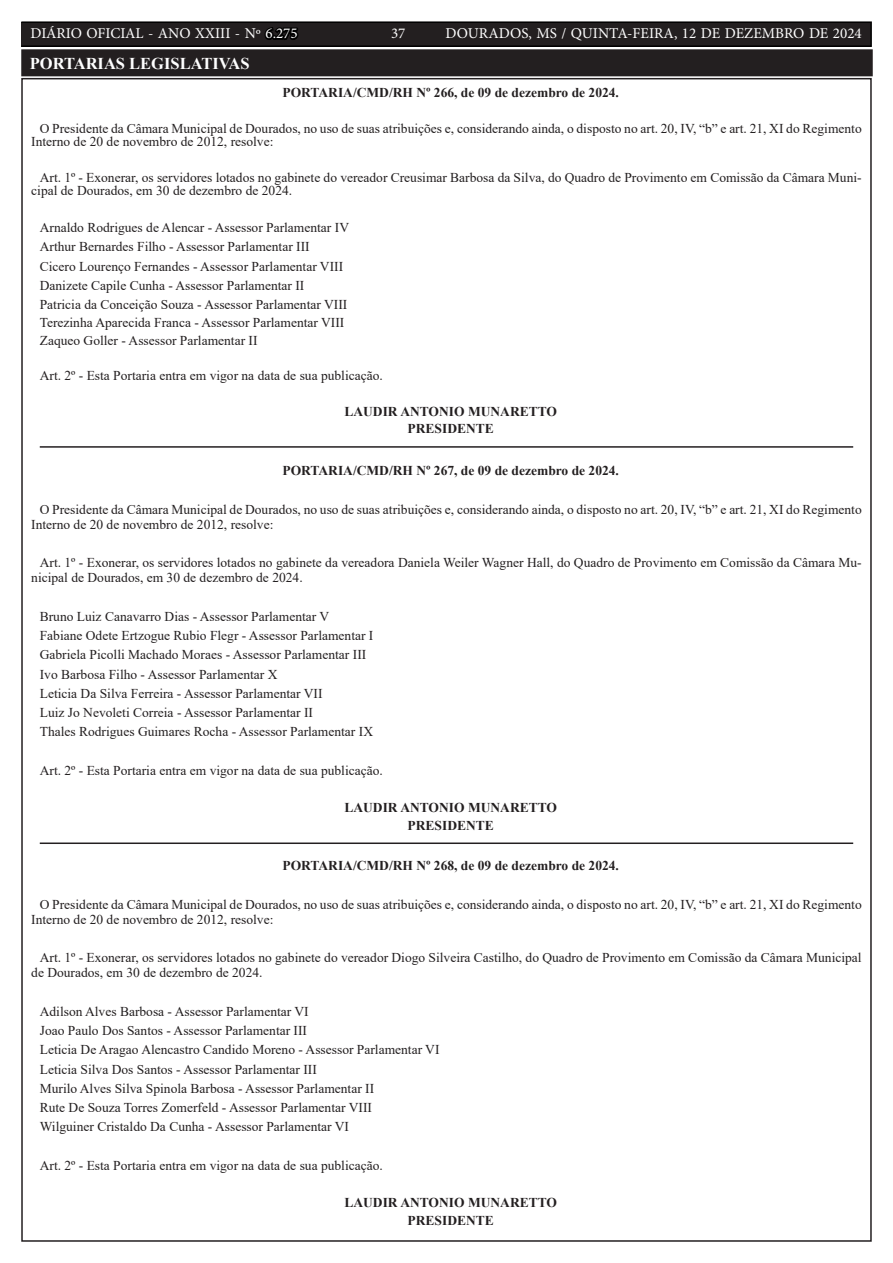
<style>
.page{position:relative;width:893px;height:1263px;background:#fff}
.page>*{position:absolute;margin:0;border:0;box-sizing:border-box;transform-origin:0 0}
.TEXTO{font:700 16.5px "Times New Roman";color:#fff}
.t1{font:15px "Minion Pro";color:#fff}
.TEXTO-2{font:13.5px/15px "Times New Roman";color:#231f20}
.TEXTO-3{font:700 13.5px "Times New Roman";color:#231f20}
.s1{color:#000}
</style>
<div class="page">
<div style="left:21px;top:22px;width:850px;height:24px;background:#231f20"></div>
<div style="left:21px;top:21px;width:851px;height:26px;border:2px solid #000"></div>
<hr style="left:40px;top:446px;width:813px;height:2px;background:#231f20">
<hr style="left:40px;top:842px;width:813px;height:2px;background:#231f20">
<div style="left:23px;top:51px;width:848px;height:23px;background:#231f20"></div>
<div style="left:21px;top:49px;width:852px;height:27px;border:4px solid #231f20"></div>
<p class="t1" style="left:31px;top:24px;width:269px">DIÁRIO OFICIAL - ANO XXIII - Nº <span class="s1">6.275</span></p>
<p class="t1" style="left:391px;top:24px;width:16px">37</p>
<p class="t1" style="left:445px;top:24px;width:418px">DOURADOS, MS / QUINTA-FEIRA, 12 DE DEZEMBRO DE 2024</p>
<p class="TEXTO" style="left:30px;top:52px;width:221px">PORTARIAS LEGISLATIVAS</p>
<p class="TEXTO-3" style="left:282px;top:83px;width:338px">PORTARIA/CMD/RH Nº 266, de 09 de dezembro de 2024.</p>
<p class="TEXTO-2" style="left:31px;top:121px;width:832px;line-height:13.5px;text-indent:9px">O Presidente da Câmara Municipal de Dourados, no uso de suas atribuições e, considerando ainda, o disposto no art. 20, IV, “b” e art. 21, XI do Regimento<br>Interno de 20 de novembro de 2012, resolve:</p>
<p class="TEXTO-2" style="left:31px;top:170px;width:832px;line-height:13.5px;text-indent:9px">Art. 1º - Exonerar, os servidores lotados no gabinete do vereador Creusimar Barbosa da Silva, do Quadro de Provimento em Comissão da Câmara Muni&shy;cipal de Dourados, em 30 de dezembro de 2024.</p>
<p class="TEXTO-2" style="left:40px;top:220px;width:311px">Arnaldo Rodrigues de Alencar - Assessor Parlamentar IV</p>
<p class="TEXTO-2" style="left:40px;top:239px;width:271px">Arthur Bernardes Filho - Assessor Parlamentar III</p>
<p class="TEXTO-2" style="left:40px;top:258px;width:305px">Cicero Lourenço Fernandes - Assessor Parlamentar VIII</p>
<p class="TEXTO-2" style="left:40px;top:277px;width:266px">Danizete Capile Cunha - Assessor Parlamentar II</p>
<p class="TEXTO-2" style="left:40px;top:297px;width:309px">Patricia da Conceição Souza - Assessor Parlamentar VIII</p>
<p class="TEXTO-2" style="left:40px;top:314px;width:306px">Terezinha Aparecida Franca - Assessor Parlamentar VIII</p>
<p class="TEXTO-2" style="left:40px;top:332px;width:219px">Zaqueo Goller - Assessor Parlamentar II</p>
<p class="TEXTO-2" style="left:40px;top:368px;width:345px">Art. 2º - Esta Portaria entra em vigor na data de sua publicação.</p>
<p class="TEXTO-3" style="left:344px;top:401px;width:214px">LAUDIR ANTONIO MUNARETTO</p>
<p class="TEXTO-3" style="left:408px;top:419px;width:88px">PRESIDENTE</p>
<p class="TEXTO-3" style="left:282px;top:461px;width:338px">PORTARIA/CMD/RH Nº 267, de 09 de dezembro de 2024.</p>
<p class="TEXTO-2" style="left:31px;top:501px;width:832px;text-indent:9px">O Presidente da Câmara Municipal de Dourados, no uso de suas atribuições e, considerando ainda, o disposto no art. 20, IV, “b” e art. 21, XI do Regimento<br>Interno de 20 de novembro de 2012, resolve:</p>
<p class="TEXTO-2" style="left:31px;top:555px;width:832px;text-indent:9px">Art. 1º - Exonerar, os servidores lotados no gabinete da vereadora Daniela Weiler Wagner Hall, do Quadro de Provimento em Comissão da Câmara Mu&shy;nicipal de Dourados, em 30 de dezembro de 2024.</p>
<p class="TEXTO-2" style="left:40px;top:608px;width:291px">Bruno Luiz Canavarro Dias - Assessor Parlamentar V</p>
<p class="TEXTO-2" style="left:40px;top:628px;width:335px">Fabiane Odete Ertzogue Rubio Flegr - Assessor Parlamentar I</p>
<p class="TEXTO-2" style="left:40px;top:647px;width:328px">Gabriela Picolli Machado Moraes - Assessor Parlamentar III</p>
<p class="TEXTO-2" style="left:40px;top:666px;width:239px">Ivo Barbosa Filho - Assessor Parlamentar X</p>
<p class="TEXTO-2" style="left:40px;top:685px;width:284px">Leticia Da Silva Ferreira - Assessor Parlamentar VII</p>
<p class="TEXTO-2" style="left:40px;top:705px;width:275px">Luiz Jo Nevoleti Correia - Assessor Parlamentar II</p>
<p class="TEXTO-2" style="left:40px;top:724px;width:335px">Thales Rodrigues Guimares Rocha - Assessor Parlamentar IX</p>
<p class="TEXTO-2" style="left:40px;top:762px;width:345px">Art. 2º - Esta Portaria entra em vigor na data de sua publicação.</p>
<p class="TEXTO-3" style="left:344px;top:798px;width:214px">LAUDIR ANTONIO MUNARETTO</p>
<p class="TEXTO-3" style="left:408px;top:815px;width:88px">PRESIDENTE</p>
<p class="TEXTO-3" style="left:282px;top:856px;width:338px">PORTARIA/CMD/RH Nº 268, de 09 de dezembro de 2024.</p>
<p class="TEXTO-2" style="left:31px;top:896px;width:832px;text-indent:9px">O Presidente da Câmara Municipal de Dourados, no uso de suas atribuições e, considerando ainda, o disposto no art. 20, IV, “b” e art. 21, XI do Regimento<br>Interno de 20 de novembro de 2012, resolve:</p>
<p class="TEXTO-2" style="left:31px;top:950px;width:832px;text-indent:9px">Art. 1º - Exonerar, os servidores lotados no gabinete do vereador Diogo Silveira Castilho, do Quadro de Provimento em Comissão da Câmara Municipal de Dourados, em 30 de dezembro de 2024.</p>
<p class="TEXTO-2" style="left:40px;top:1003px;width:270px">Adilson Alves Barbosa - Assessor Parlamentar VI</p>
<p class="TEXTO-2" style="left:40px;top:1022px;width:269px">Joao Paulo Dos Santos - Assessor Parlamentar III</p>
<p class="TEXTO-2" style="left:40px;top:1042px;width:401px">Leticia De Aragao Alencastro Candido Moreno - Assessor Parlamentar VI</p>
<p class="TEXTO-2" style="left:40px;top:1061px;width:279px">Leticia Silva Dos Santos - Assessor Parlamentar III</p>
<p class="TEXTO-2" style="left:40px;top:1080px;width:336px">Murilo Alves Silva Spinola Barbosa - Assessor Parlamentar II</p>
<p class="TEXTO-2" style="left:40px;top:1099px;width:334px">Rute De Souza Torres Zomerfeld - Assessor Parlamentar VIII</p>
<p class="TEXTO-2" style="left:40px;top:1119px;width:311px">Wilguiner Cristaldo Da Cunha - Assessor Parlamentar VI</p>
<p class="TEXTO-2" style="left:40px;top:1157px;width:345px">Art. 2º - Esta Portaria entra em vigor na data de sua publicação.</p>
<p class="TEXTO-3" style="left:344px;top:1192px;width:214px">LAUDIR ANTONIO MUNARETTO</p>
<p class="TEXTO-3" style="left:408px;top:1210px;width:88px">PRESIDENTE</p>
</div>
